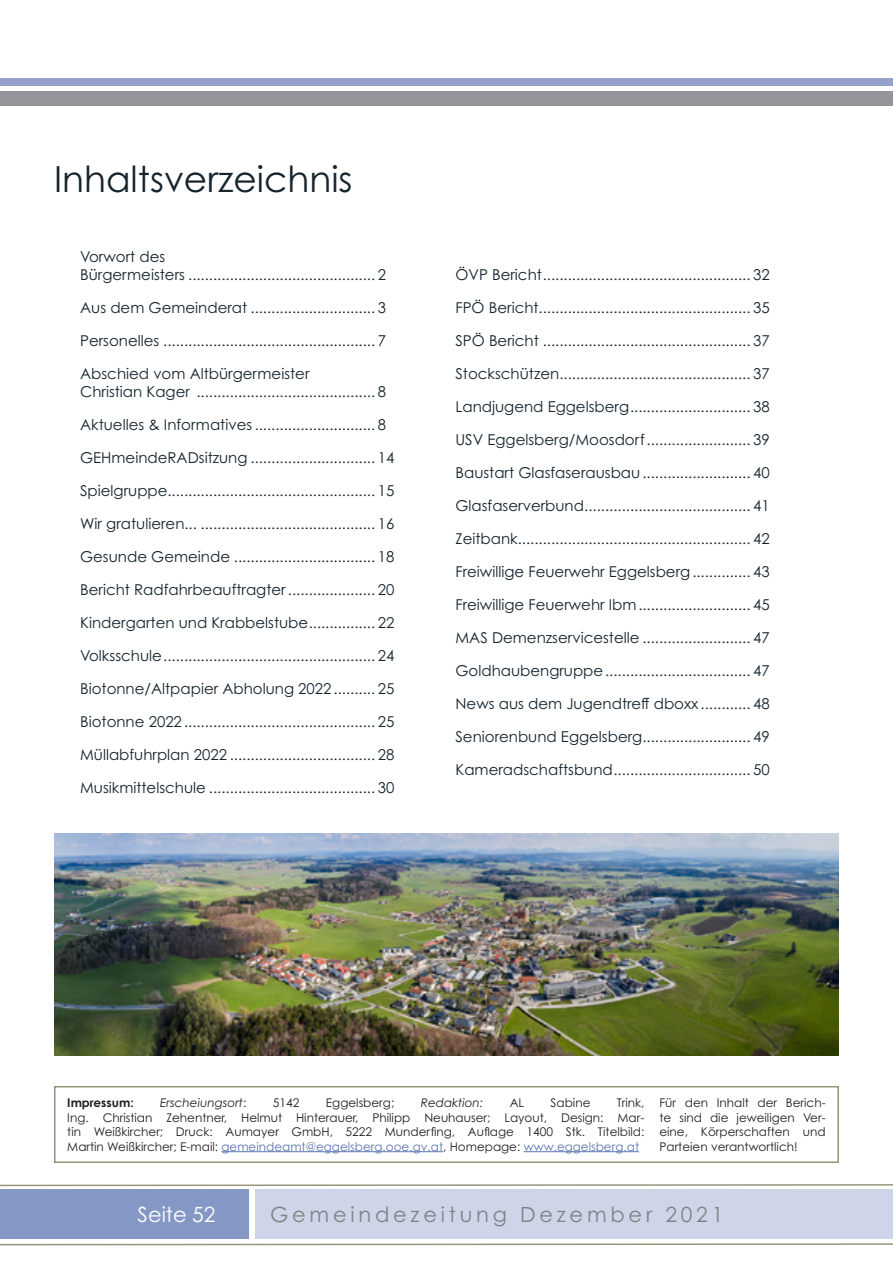
<style>
.page{position:relative;width:893px;height:1263px;background:#fff}
.page>*{position:absolute;margin:0;border:0;box-sizing:border-box;transform-origin:0 0}
.Überschrift_Groß{font:36px "Century Gothic Pro";color:#16242e}
.t1{font:21px "Century Gothic Pro";letter-spacing:.18em;color:#808285}
.t2{font:21px "Century Gothic Pro";color:#fff}
.Inhaltsverzeichnis{font:15px/18px "Century Gothic Pro";color:#16242e}
.t3{font:12px/14.4px "Century Gothic Pro";color:#231f20;text-align:justify}
.t4{font:italic 12px "Century Gothic Pro";color:#231f20}
.t5{font:700 12px "Century Gothic Pro";color:#231f20}
.s1{color:#5b74b4}
.s2{font-style:normal}
</style>
<div class="page">
<svg style="left:0;top:1184px;width:893px;height:3px"></svg>
<svg style="left:0;top:1243px;width:893px;height:3px"></svg>
<hr style="left:221px;top:1151px;width:222px;height:1px;background:#5b74b4">
<hr style="left:524px;top:1151px;width:115px;height:1px;background:#5b74b4">
<div style="left:54px;top:1086px;width:785px;height:77px;border:2px solid #97967c"></div>
<img style="left:54px;top:833px;width:785px;height:222px">
<div style="left:0;top:79px;width:893px;height:7px;background:#95a0cd"></div>
<div style="left:0;top:91px;width:893px;height:15px;background:#939598"></div>
<div style="left:255px;top:1190px;width:638px;height:49px;background:#ced5e8"></div>
<div style="left:0;top:1190px;width:249px;height:49px;background:#8597c5"></div>
<p class="Überschrift_Groß" style="left:54px;top:157px;width:300px">Inhaltsverzeichnis</p>
<p class="Inhaltsverzeichnis" style="left:80px;top:247px;width:307px">Vorwort des<br>Bürgermeisters ............................................. 2</p>
<p class="Inhaltsverzeichnis" style="left:80px;top:298px;width:307px">Aus dem Gemeinderat .............................. 3</p>
<p class="Inhaltsverzeichnis" style="left:80px;top:331px;width:307px">Personelles ................................................... 7</p>
<p class="Inhaltsverzeichnis" style="left:80px;top:364px;width:307px">Abschied vom Altbürgermeister<br>Christian Kager ........................................... 8</p>
<p class="Inhaltsverzeichnis" style="left:80px;top:415px;width:307px">Aktuelles &amp; Informatives ............................. 8</p>
<p class="Inhaltsverzeichnis" style="left:80px;top:448px;width:316px">GEHmeindeRADsitzung .............................. 14</p>
<p class="Inhaltsverzeichnis" style="left:80px;top:481px;width:316px">Spielgruppe.................................................. 15</p>
<p class="Inhaltsverzeichnis" style="left:80px;top:514px;width:316px">Wir gratulieren... .......................................... 16</p>
<p class="Inhaltsverzeichnis" style="left:80px;top:547px;width:316px">Gesunde Gemeinde .................................. 18</p>
<p class="Inhaltsverzeichnis" style="left:80px;top:580px;width:316px">Bericht Radfahrbeauftragter..................... 20</p>
<p class="Inhaltsverzeichnis" style="left:80px;top:613px;width:316px">Kindergarten und Krabbelstube................ 22</p>
<p class="Inhaltsverzeichnis" style="left:80px;top:646px;width:316px">Volksschule................................................... 24</p>
<p class="Inhaltsverzeichnis" style="left:80px;top:679px;width:316px">Biotonne/Altpapier Abholung 2022 .......... 25</p>
<p class="Inhaltsverzeichnis" style="left:80px;top:712px;width:316px">Biotonne 2022 .............................................. 25</p>
<p class="Inhaltsverzeichnis" style="left:80px;top:745px;width:316px">Müllabfuhrplan 2022 ................................... 28</p>
<p class="Inhaltsverzeichnis" style="left:80px;top:778px;width:316px">Musikmittelschule ........................................ 30</p>
<p class="Inhaltsverzeichnis" style="left:455px;top:265px;width:316px">ÖVP Bericht.................................................. 32</p>
<p class="Inhaltsverzeichnis" style="left:455px;top:298px;width:316px">FPÖ Bericht................................................... 35</p>
<p class="Inhaltsverzeichnis" style="left:455px;top:331px;width:316px">SPÖ Bericht .................................................. 37</p>
<p class="Inhaltsverzeichnis" style="left:455px;top:364px;width:316px">Stockschützen.............................................. 37</p>
<p class="Inhaltsverzeichnis" style="left:455px;top:397px;width:316px">Landjugend Eggelsberg............................. 38</p>
<p class="Inhaltsverzeichnis" style="left:455px;top:430px;width:316px">USV Eggelsberg/Moosdorf......................... 39</p>
<p class="Inhaltsverzeichnis" style="left:455px;top:463px;width:316px">Baustart Glasfaserausbau.......................... 40</p>
<p class="Inhaltsverzeichnis" style="left:455px;top:496px;width:316px">Glasfaserverbund........................................ 41</p>
<p class="Inhaltsverzeichnis" style="left:455px;top:529px;width:316px">Zeitbank........................................................ 42</p>
<p class="Inhaltsverzeichnis" style="left:455px;top:562px;width:316px">Freiwillige Feuerwehr Eggelsberg.............. 43</p>
<p class="Inhaltsverzeichnis" style="left:455px;top:595px;width:316px">Freiwillige Feuerwehr Ibm........................... 45</p>
<p class="Inhaltsverzeichnis" style="left:455px;top:628px;width:316px">MAS Demenzservicestelle .......................... 47</p>
<p class="Inhaltsverzeichnis" style="left:455px;top:661px;width:316px">Goldhaubengruppe................................... 47</p>
<p class="Inhaltsverzeichnis" style="left:455px;top:694px;width:316px">News aus dem Jugendtreff dboxx ............ 48</p>
<p class="Inhaltsverzeichnis" style="left:455px;top:727px;width:316px">Seniorenbund Eggelsberg.......................... 49</p>
<p class="Inhaltsverzeichnis" style="left:455px;top:760px;width:316px">Kameradschaftsbund................................. 50</p>
<p class="t3" style="left:67px;top:1095px;width:579px;text-indent:550px">Trink, Ing. Christian Zehentner, Helmut Hinterauer, Philipp Neuhauser; Layout, Design: Mar&shy;tin Weißkircher; Druck: Aumayer GmbH, 5222 Munderfing, Auflage 1400 Stk. Titelbild:<br>Martin Weißkircher; E-mail: <span class="s1">gemeindeamt@eggelsberg.ooe.gv.at</span>, Homepage: <span class="s1">www.eggelsberg.at</span></p>
<p class="t3" style="left:659px;top:1095px;width:168px">Für den Inhalt der Berich&shy;te sind die jeweiligen Ver&shy;eine, Körperschaften und Parteien verantwortlich!</p>
<p class="t5" style="left:67px;top:1095px;width:68px">Impressum:</p>
<p class="t4" style="left:160px;top:1096px;width:88px">Erscheiungsort<span class="s2">:</span></p>
<p class="t3" style="left:273px;top:1095px;width:28px">5142</p>
<p class="t3" style="left:326px;top:1095px;width:70px">Eggelsberg;</p>
<p class="t4" style="left:421px;top:1096px;width:64px">Redaktion:</p>
<p class="t3" style="left:510px;top:1095px;width:16px">AL</p>
<p class="t3" style="left:551px;top:1095px;width:41px">Sabine</p>
<h2 class="t2" style="left:138px;top:1202px;width:79px">Seite 52</h2>
<h2 class="t1" style="left:270px;top:1202px;width:455px">Gemeindezeitung Dezember 2021</h2>
</div>
